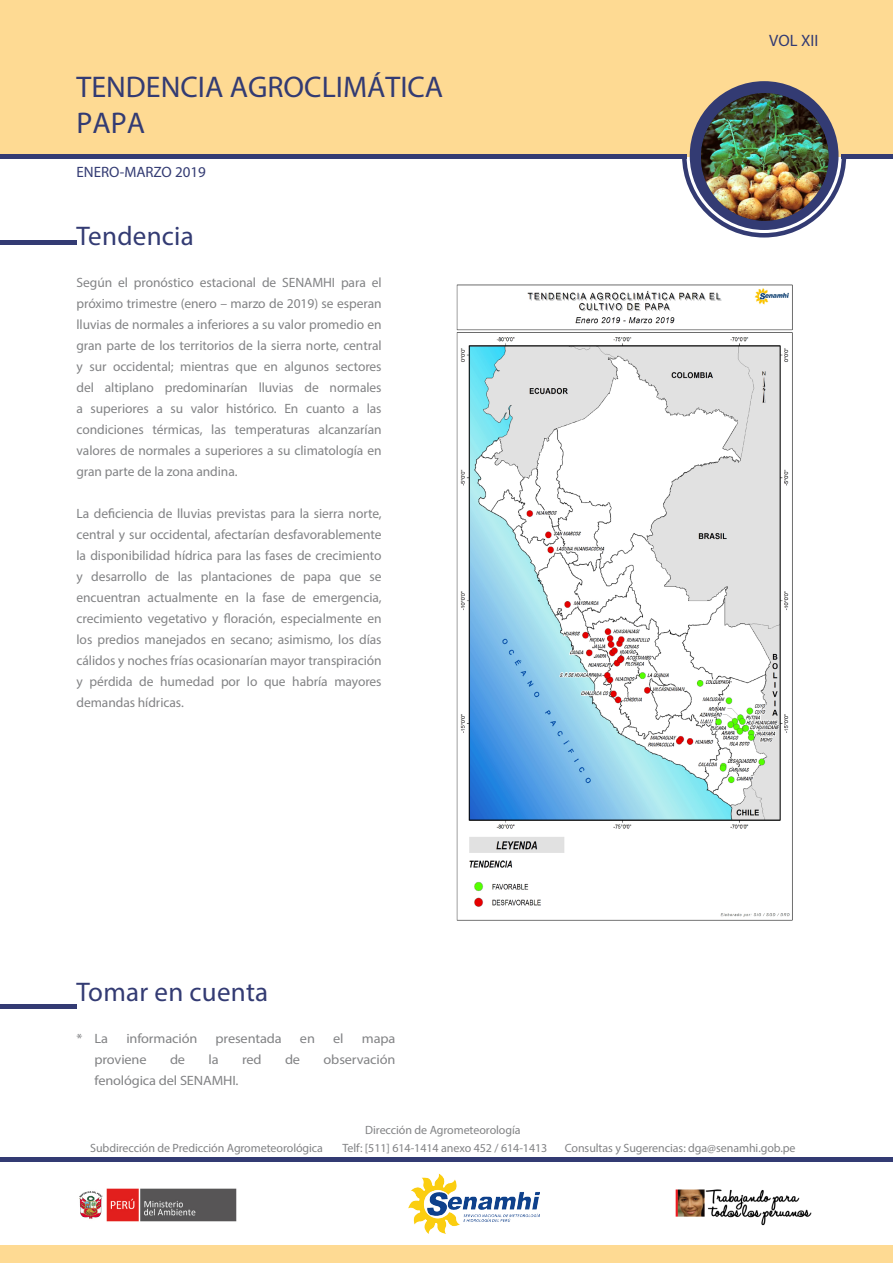
<style>
.page{position:relative;width:893px;height:1263px;background:#fff}
.page>*{position:absolute;margin:0;border:0;box-sizing:border-box;transform-origin:0 0}
.TITULO_BLANCO{font:30px "Myriad Pro";color:#333b73}
.SUBTITULO-MONS_MED{font:27px "Myriad Pro";letter-spacing:.01em;color:#333b73}
.t1{font:16.5px "Myriad Pro";color:#333b73}
.DECADA{font:15px "Myriad Pro";color:#333b73}
.TEXTO_MONSER-REG{font:13.5px/21px "Myriad Pro";letter-spacing:-.005em;color:#828385;text-align:justify}
.TEXTO_CON_TAB{font:13.5px "Myriad Pro";letter-spacing:-.01em;color:#828385;scale:1.06 1}
.direccion{font:12px "Myriad Pro";letter-spacing:-.005em;color:#828385}
</style>
<div class="page">
<div style="left:0;top:0;width:893px;height:157px;background:#feda93"></div>
<svg style="left:682px;top:155px;width:164px;height:82px"></svg>
<hr style="left:0;top:155px;width:687px;height:4px;background:#333b73">
<div style="left:0;top:240px;width:77px;height:5px;background:#333b73"></div>
<div style="left:0;top:1004px;width:77px;height:5px;background:#333b73"></div>
<hr style="left:841px;top:155px;width:52px;height:4px;background:#333b73">
<div style="left:690px;top:81px;width:148px;height:149px;background:#333b73;border-radius:50%"></div>
<div style="left:0;top:1245px;width:893px;height:18px;background:#feda93"></div>
<hr style="left:0;top:1158px;width:893px;height:4px;background:#333b73">
<img style="left:79px;top:1188px;width:158px;height:34px">
<img style="left:409px;top:1174px;width:130px;height:59px">
<img style="left:675px;top:1189px;width:137px;height:37px">
<img style="left:456px;top:284px;width:337px;height:637px">
<img style="left:701px;top:93px;width:127px;height:128px;border-radius:64px">
<p class="TITULO_BLANCO" style="left:77px;top:68px;width:368px">TENDENCIA AGROCLIMÁTICA</p>
<p class="TITULO_BLANCO" style="left:77px;top:104px;width:70px">PAPA</p>
<p class="DECADA" style="left:77px;top:162px;width:131px">ENERO-MARZO 2019</p>
<p class="SUBTITULO-MONS_MED" style="left:77px;top:219px;width:119px">Tendencia</p>
<p class="TEXTO_MONSER-REG" style="left:77px;top:271px;width:307px">Según el pronóstico estacional de SENAMHI para el próximo trimestre (enero – marzo de 2019) se esperan lluvias de normales a inferiores a su valor promedio en gran parte de los territorios de la sierra norte, central y sur occidental; mientras que en algunos sectores del altiplano predominarían lluvias de normales a superiores a su valor histórico. En cuanto a las condiciones térmicas, las temperaturas alcanzarían valores de normales a superiores a su climatología en gran parte de la zona andina.</p>
<p class="TEXTO_MONSER-REG" style="left:77px;top:502px;width:307px">La deficiencia de lluvias previstas para la sierra norte, central y sur occidental, afectarían desfavorablemente la disponibilidad hídrica para las fases de crecimiento y desarrollo de las plantaciones de papa que se encuentran actualmente en la fase de emergencia, crecimiento vegetativo y floración, especialmente en los predios manejados en secano; asimismo, los días cálidos y noches frías ocasionarían mayor transpiración y pérdida de humedad por lo que habría mayores demandas hídricas.</p>
<p class="t1" style="left:769px;top:30px;width:51px">VOL XII</p>
<p class="SUBTITULO-MONS_MED" style="left:77px;top:975px;width:193px">Tomar en cuenta</p>
<p class="TEXTO_CON_TAB" style="left:77px;top:1030px;width:31px">* La</p>
<p class="TEXTO_CON_TAB" style="left:126px;top:1030px;width:68px">información</p>
<p class="TEXTO_CON_TAB" style="left:216px;top:1030px;width:64px">presentada</p>
<p class="TEXTO_CON_TAB" style="left:300px;top:1030px;width:16px">en</p>
<p class="TEXTO_CON_TAB" style="left:333px;top:1030px;width:11px">el</p>
<p class="TEXTO_CON_TAB" style="left:362px;top:1030px;width:33px">mapa</p>
<p class="TEXTO_CON_TAB" style="left:95px;top:1051px;width:51px">proviene</p>
<p class="TEXTO_CON_TAB" style="left:170px;top:1051px;width:16px">de</p>
<p class="TEXTO_CON_TAB" style="left:209px;top:1051px;width:11px">la</p>
<p class="TEXTO_CON_TAB" style="left:242px;top:1051px;width:20px">red</p>
<p class="TEXTO_CON_TAB" style="left:285px;top:1051px;width:16px">de</p>
<p class="TEXTO_CON_TAB" style="left:324px;top:1051px;width:69px">observación</p>
<p class="TEXTO_CON_TAB" style="left:95px;top:1072px;width:137px">fenológica del SENAMHI.</p>
<p class="direccion" style="left:365px;top:1123px;width:157px">Dirección de Agrometeorología</p>
<p class="direccion" style="left:90px;top:1140px;width:234px">Subdirección de Predicción Agrometeorológica</p>
<p class="direccion" style="left:342px;top:1140px;width:206px">Telf: [511] 614-1414 anexo 452 / 614-1413</p>
<p class="direccion" style="left:565px;top:1140px;width:232px">Consultas y Sugerencias: dga@senamhi.gob.pe</p>
</div>
